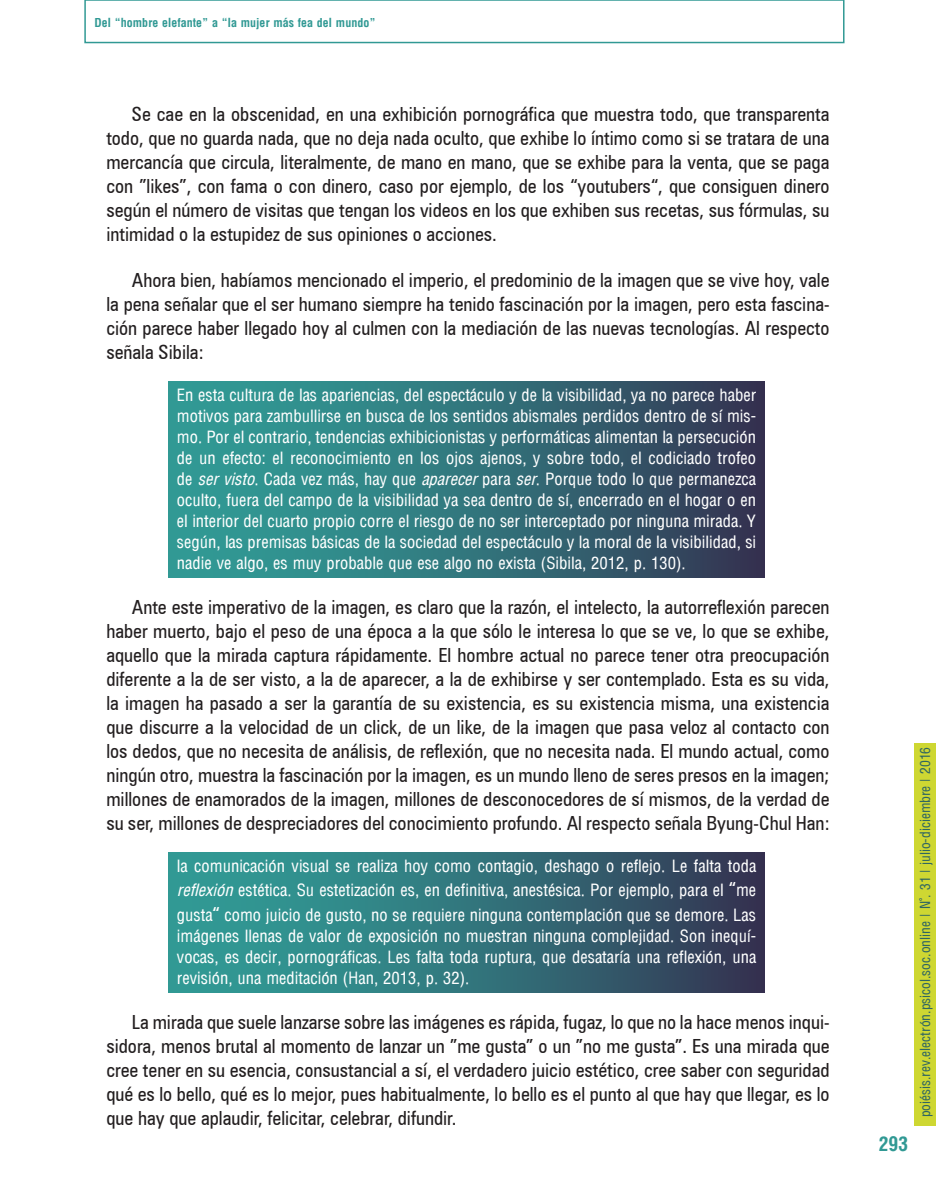
<style>
.page{position:relative;width:936px;height:1191px;background:#fff}
.page>*{position:absolute;margin:0;border:0;box-sizing:border-box;transform-origin:0 0}
.t1{font:condensed 19.5px/24px "Zurich BT";color:#231f20;text-align:justify}
.t2{font:700 condensed 19.5px "Arena";color:#319994}
.t3{font:16.5px/21px "Arena Condensed";color:#fff;text-align:justify}
.t4{font:13.5px "Arena Condensed";color:#306662}
.t5{font:700 condensed 12px "Arena";color:#319994}
.s1{font-family:"Arena";font-style:italic;font-stretch:condensed}
.s2{font-family:"Zurich BT";font-stretch:condensed;font-size:19.5px}
</style>
<div class="page">
<div style="left:914px;top:743px;width:21px;height:383px;background:#ced732"></div>
<div style="left:84px;top:0;width:760px;height:43px;border:2px solid #319994"></div>
<div style="left:168px;top:381px;width:596px;height:196px;background:linear-gradient(to right,#30a79d,#343a56)"></div>
<div style="left:168px;top:852px;width:596px;height:140px;background:linear-gradient(to right,#30a79d,#343a56)"></div>
<p class="t5" style="left:94px;top:15px;width:283px">Del “hombre elefante” a “la mujer más fea del mundo”</p>
<p class="t1" style="left:106px;top:102px;width:724px;text-indent:26px">Se cae en la obscenidad, en una exhibición pornográfica que muestra todo, que transparenta todo, que no guarda nada, que no deja nada oculto, que exhibe lo íntimo como si se tratara de una mercancía que circula, literalmente, de mano en mano, que se exhibe para la venta, que se paga con ”likes”, con fama o con dinero, caso por ejemplo, de los “youtubers“, que consiguen dinero según el número de visitas que tengan los videos en los que exhiben sus recetas, sus fórmulas, su intimidad o la estupidez de sus opiniones o acciones.</p>
<p class="t1" style="left:106px;top:267px;width:724px;text-indent:26px">Ahora bien, habíamos mencionado el imperio, el predominio de la imagen que se vive hoy, vale la pena señalar que el ser humano siempre ha tenido fascinación por la imagen, pero esta fascina&shy;ción parece haber llegado hoy al culmen con la mediación de las nuevas tecnologías. Al respecto señala Sibila:</p>
<p class="t3" style="left:177px;top:384px;width:581px">En esta cultura de las apariencias, del espectáculo y de la visibilidad, ya no parece haber motivos para zambullirse en busca de los sentidos abismales perdidos dentro de sí mis&shy;mo. Por el contrario, tendencias exhibicionistas y performáticas alimentan la persecución de un efecto: el reconocimiento en los ojos ajenos, y sobre todo, el codiciado trofeo de <span class="s1">ser visto</span>. Cada vez más, hay que <span class="s1">aparecer</span> para <span class="s1">ser</span>. Porque todo lo que permanezca oculto, fuera del campo de la visibilidad ya sea dentro de sí, encerrado en el hogar o en el interior del cuarto propio corre el riesgo de no ser interceptado por ninguna mirada. Y según, las premisas básicas de la sociedad del espectáculo y la moral de la visibilidad, si nadie ve algo, es muy probable que ese algo no exista (Sibila, 2012, p. 130).</p>
<p class="t1" style="left:106px;top:595px;width:724px;text-indent:26px">Ante este imperativo de la imagen, es claro que la razón, el intelecto, la autorreflexión parecen haber muerto, bajo el peso de una época a la que sólo le interesa lo que se ve, lo que se exhibe, aquello que la mirada captura rápidamente. El hombre actual no parece tener otra preocupación diferente a la de ser visto, a la de aparecer, a la de exhibirse y ser contemplado. Esta es su vida, la imagen ha pasado a ser la garantía de su existencia, es su existencia misma, una existencia que discurre a la velocidad de un click, de un like, de la imagen que pasa veloz al contacto con los dedos, que no necesita de análisis, de reflexión, que no necesita nada. El mundo actual, como ningún otro, muestra la fascinación por la imagen, es un mundo lleno de seres presos en la imagen; millones de enamorados de la imagen, millones de desconocedores de sí mismos, de la verdad de su ser, millones de despreciadores del conocimiento profundo. Al respecto señala Byung-Chul Han:</p>
<p class="t3" style="left:177px;top:854px;width:581px;line-height:24px">la comunicación visual se realiza hoy como contagio, deshago o reflejo. Le falta toda <span class="s1">reflexión</span> estética. Su estetización es, en definitiva, anestésica. Por ejemplo, para el <span class="s2">“</span>me gusta<span class="s2">“</span> como juicio de gusto, no se requiere ninguna contemplación que se demore. Las</p>
<p class="t3" style="left:177px;top:925px;width:581px">imágenes llenas de valor de exposición no muestran ninguna complejidad. Son inequí&shy;vocas, es decir, pornográficas. Les falta toda ruptura, que desataría una reflexión, una revisión, una meditación (Han, 2013, p. 32).</p>
<p class="t1" style="left:106px;top:1009px;width:724px;text-indent:26px">La mirada que suele lanzarse sobre las imágenes es rápida, fugaz, lo que no la hace menos inqui&shy;sidora, menos brutal al momento de lanzar un ”me gusta” o un ”no me gusta”. Es una mirada que cree tener en su esencia, consustancial a sí, el verdadero juicio estético, cree saber con seguridad qué es lo bello, qué es lo mejor, pues habitualmente, lo bello es el punto al que hay que llegar, es lo que hay que aplaudir, felicitar, celebrar, difundir.</p>
<p class="t2" style="left:878px;top:1132px;width:31px">293</p>
<p class="t4" style="left:917px;top:1117px;width:372px;rotate:-90deg">poiésis.rev.electrón.psicol.soc.online | N°. 31 | julio-diciembre | 2016</p>
</div>
